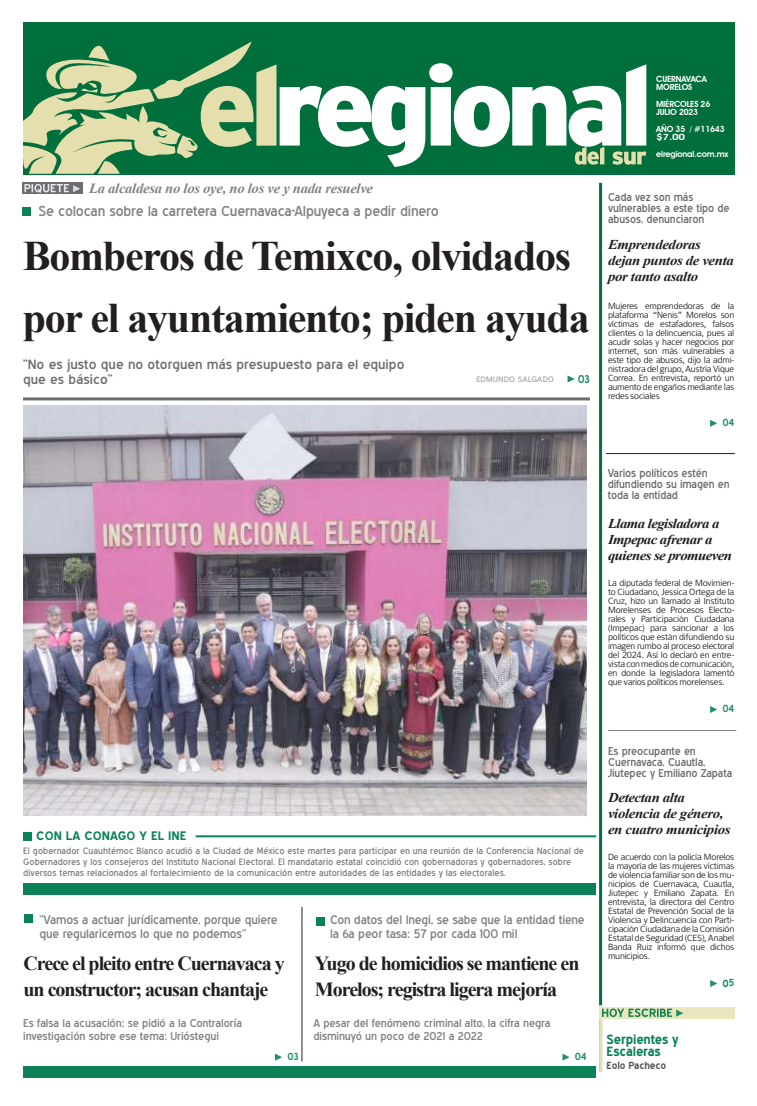
<style>
.page{position:relative;width:757px;height:1106px;background:#fff}
.page>*{position:absolute;margin:0;border:0;box-sizing:border-box;transform-origin:0 0}
.t1{font:700 42px/62px "Times New Roman";letter-spacing:-.03em;color:#231f20}
.t2{font:700 20px/26px "Times New Roman";letter-spacing:-.05em;color:#231f20}
.t3{font:14px "Blue Highway";letter-spacing:-.015em;color:#808285;scale:1.05 1}
.t4{font:italic 700 14px "Times New Roman";letter-spacing:-.02em;color:#808285;scale:1.05 1}
.t5{font:italic 700 13.5px/16px "Times New Roman";letter-spacing:-.025em;color:#231f20;scale:1.1 1}
.t6{font:13px/15px "Blue Highway";color:#6c6d70;scale:1.1 1}
.t7{font:700 13px/12.5px "Blue Highway";letter-spacing:-.015em;color:#0b8256;scale:1.05 1}
.t8{font:12px/14px "Blue Highway";letter-spacing:-.015em;color:#808285;scale:1.05 1}
.t9{font:700 12px "Blue Highway";color:#0b8256;scale:1.1 1}
.t10{font:11px/11px "Blue Highway";letter-spacing:-.01em;color:#6c6d70}
.t11{font:11px/13px "Blue Highway";letter-spacing:-.01em;color:#808285;scale:1.05 1}
.t12{font:700 11px "Blue Highway";color:#228e67}
.t13{font:700 10px "Blue Highway";letter-spacing:-.015em;color:#57585a;scale:1.05 1}
.t14{font:700 10px "Blue Highway";letter-spacing:-.005em;color:#228e67}
.t15{font:700 10px "Blue Highway";color:#0b8256}
.t16{font:9px/9px "Fran Klein";letter-spacing:-.02em;color:#231f20;text-align:justify}
.t17{font:9px/11px "Blue Highway";color:#808285;scale:1.05 1}
.t18{font:600 8.5px/8.3px "Avant Garde IT Cby BT";letter-spacing:-.02em;color:#fff}
.t19{font:700 8px "Fran Klein";color:#a8a9ad;scale:1.05 1}
.s1{color:#228e67}
</style>
<div class="page">
<div style="left:23px;top:183px;width:60px;height:11px;background:#6c6d70"></div>
<div style="left:23px;top:207px;width:8px;height:8px;background:#0b8256"></div>
<div style="left:23px;top:832px;width:8px;height:8px;background:#0b8256"></div>
<div style="left:316px;top:917px;width:8px;height:8px;background:#0b8256"></div>
<hr style="left:599px;top:183px;width:3px;height:889px;background:#006f3c">
<hr style="left:599px;top:1005px;width:3px;height:67px;background:#e5dfad">
<svg style="left:567px;top:375px;width:8px;height:7px"></svg>
<hr style="left:23px;top:397px;width:567px;height:3px;background:#6c6d70">
<div style="left:23px;top:883px;width:573px;height:11px;background:#0b8256"></div>
<div style="left:23px;top:1066px;width:573px;height:11px;background:#0b8256"></div>
<svg style="left:24px;top:184px;width:56px;height:9px"></svg>
<hr style="left:196px;top:835px;width:400px;height:2px;background:#0b8256">
<div style="left:24px;top:914px;width:9px;height:8px;background:#0b8256"></div>
<svg style="left:275px;top:1053px;width:7px;height:7px"></svg>
<svg style="left:562px;top:1053px;width:8px;height:7px"></svg>
<hr style="left:301px;top:907px;width:1px;height:154px;background:#231f20">
<svg style="left:710px;top:420px;width:7px;height:7px"></svg>
<svg style="left:710px;top:980px;width:7px;height:7px"></svg>
<hr style="left:608px;top:730px;width:128px;height:1px;background:#808285">
<svg style="left:710px;top:706px;width:7px;height:7px"></svg>
<hr style="left:606px;top:453px;width:129px;height:1px;background:#231f20">
<div style="left:23px;top:22px;width:711px;height:152px;background:#006f3c"></div>
<svg style="left:280px;top:63px;width:366px;height:104px"></svg>
<svg style="left:24px;top:42px;width:252px;height:132px"></svg>
<svg style="left:575px;top:147px;width:71px;height:18px"></svg>
<div style="left:600px;top:1007px;width:135px;height:11px;background:#eae6bd"></div>
<svg style="left:602px;top:1008px;width:82px;height:9px"></svg>
<img style="left:23px;top:406px;width:564px;height:409px">
<h3 class="t4" style="left:89px;top:179px;width:272px">La alcaldesa no los oye, no los ve y nada resuelve</h3>
<h3 class="t3" style="left:39px;top:202px;width:383px">Se colocan sobre la carretera Cuernavaca-Alpuyeca a pedir dinero</h3>
<h1 class="t1" style="left:23px;top:223px;width:568px">Bomberos de Temixco, olvidados por el ayuntamiento; piden ayuda</h1>
<h3 class="t6" style="left:23px;top:357px;width:348px">“No es justo que no otorguen más presupuesto para el equipo que es básico”</h3>
<p class="t19" style="left:476px;top:375px;width:75px">EDMUNDO SALGADO</p>
<p class="t12" style="left:578px;top:372px;width:14px">03</p>
<p class="t18" style="left:656px;top:75px;width:52px">CUERNAVACA<br>MORELOS</p>
<p class="t18" style="left:656px;top:100px;width:56px">MIÉRCOLES 26<br>JULIO 2023</p>
<p class="t18" style="left:656px;top:125px;width:70px">AÑO 35 / #11643 $7.00</p>
<p class="t18" style="left:656px;top:149px;width:74px">elregional.com.mx</p>
<p class="t10" style="left:608px;top:192px;width:123px">Cada vez son más vulnerables a este tipo de abusos, denunciaron</p>
<h3 class="t5" style="left:608px;top:236px;width:116px">Emprendedoras dejan puntos de venta por tanto asalto</h3>
<p class="t16" style="left:608px;top:301px;width:128px">Mujeres emprendedoras de la plataforma “Nenis” Morelos son víctimas de estafadores, falsos clientes o la delincuencia, pues al acudir solas y hacer negocios por internet, son más vulnerables a este tipo de abusos, dijo la admi&shy;nistradora del grupo, Austria Vique Correa. En entrevista, reportó un aumento de engaños mediante las redes sociales</p>
<p class="t14" style="left:722px;top:416px;width:13px">04</p>
<h3 class="t9" style="left:36px;top:829px;width:138px">CON LA CONAGO Y EL INE</h3>
<p class="t17" style="left:23px;top:845px;width:535px">El gobernador Cuauhtémoc Blanco acudió a la Ciudad de México este martes para participar en una reunión de la Conferencia Nacional de<br>Gobernadores y los consejeros del Instituto Nacional Electoral. El mandatario estatal coincidió con gobernadoras y gobernadores, sobre diversos temas relacionados al fortalecimiento de la comunicación entre autoridades de las entidades y las electorales.</p>
<h3 class="t8" style="left:39px;top:912px;width:228px">“Vamos a actuar jurídicamente, porque quiere que regularicemos lo que no podemos”</h3>
<h3 class="t8" style="left:330px;top:912px;width:244px">Con datos del Inegi, se sabe que la entidad tiene la 6a peor tasa: 57 por cada 100 mil</h3>
<h2 class="t2" style="left:24px;top:949px;width:263px">Crece el pleito entre Cuernavaca y un constructor; acusan chantaje</h2>
<h2 class="t2" style="left:315px;top:949px;width:266px">Yugo de homicidios se mantiene en<br>Morelos; registra ligera mejoría</h2>
<p class="t11" style="left:23px;top:1016px;width:210px">Es falsa la acusación; se pidió a la Contraloría investigación sobre ese tema: Urióstegui</p>
<p class="t11" style="left:313px;top:1016px;width:227px">A pesar del fenómeno criminal alto, la cifra negra disminuyó un poco de 2021 a 2022</p>
<p class="t14" style="left:287px;top:1050px;width:13px">03</p>
<p class="t14" style="left:575px;top:1050px;width:13px">04</p>
<p class="t10" style="left:608px;top:468px;width:123px">Varios políticos estén difundiendo su imagen en toda la entidad</p>
<h3 class="t5" style="left:608px;top:515px;width:114px">Llama legisladora a<br>Impepac afrenar a quienes se promueven</h3>
<p class="t16" style="left:608px;top:578px;width:128px">La diputada federal de Movimien&shy;to Ciudadano, Jessica Ortega de la Cruz, hizo un llamado al Instituto Morelenses de Procesos Electo&shy;rales y Participación Ciudadana (Impepac) para sancionar a los políticos que están difundiendo su imagen rumbo al proceso electoral del 2024. Así lo declaró en entre&shy;vista con medios de comunicación, en donde la legisladora lamentó que varios políticos morelenses.</p>
<p class="t14" style="left:722px;top:702px;width:13px">04</p>
<p class="t10" style="left:608px;top:745px;width:126px">Es preocupante en<br>Cuernavaca, Cuautla,<br>Jiutepec y Emiliano Zapata</p>
<h3 class="t5" style="left:608px;top:789px;width:113px">Detectan alta violencia de género, en cuatro municipios</h3>
<p class="t16" style="left:608px;top:852px;width:128px">De acuerdo con la policía Morelos la mayoría de las mujeres víctimas de violencia familiar son de los mu&shy;nicipios de Cuernavaca, Cuautla, Jiutepec y Emiliano Zapata. En entrevista, la directora del Centro Estatal de Prevención Social de la Violencia y Delincuencia con Parti&shy;cipación Ciudadana de la Comisión Estatal de Seguridad (CES), Anabel Banda Ruiz informó que dichos municipios.</p>
<p class="t15" style="left:722px;top:977px;width:13px">0<span class="s1">5</span></p>
<h3 class="t7" style="left:607px;top:1032px;width:70px">Serpientes y<br>Escaleras</h3>
<p class="t13" style="left:607px;top:1059px;width:58px">Eolo Pacheco</p>
</div>
